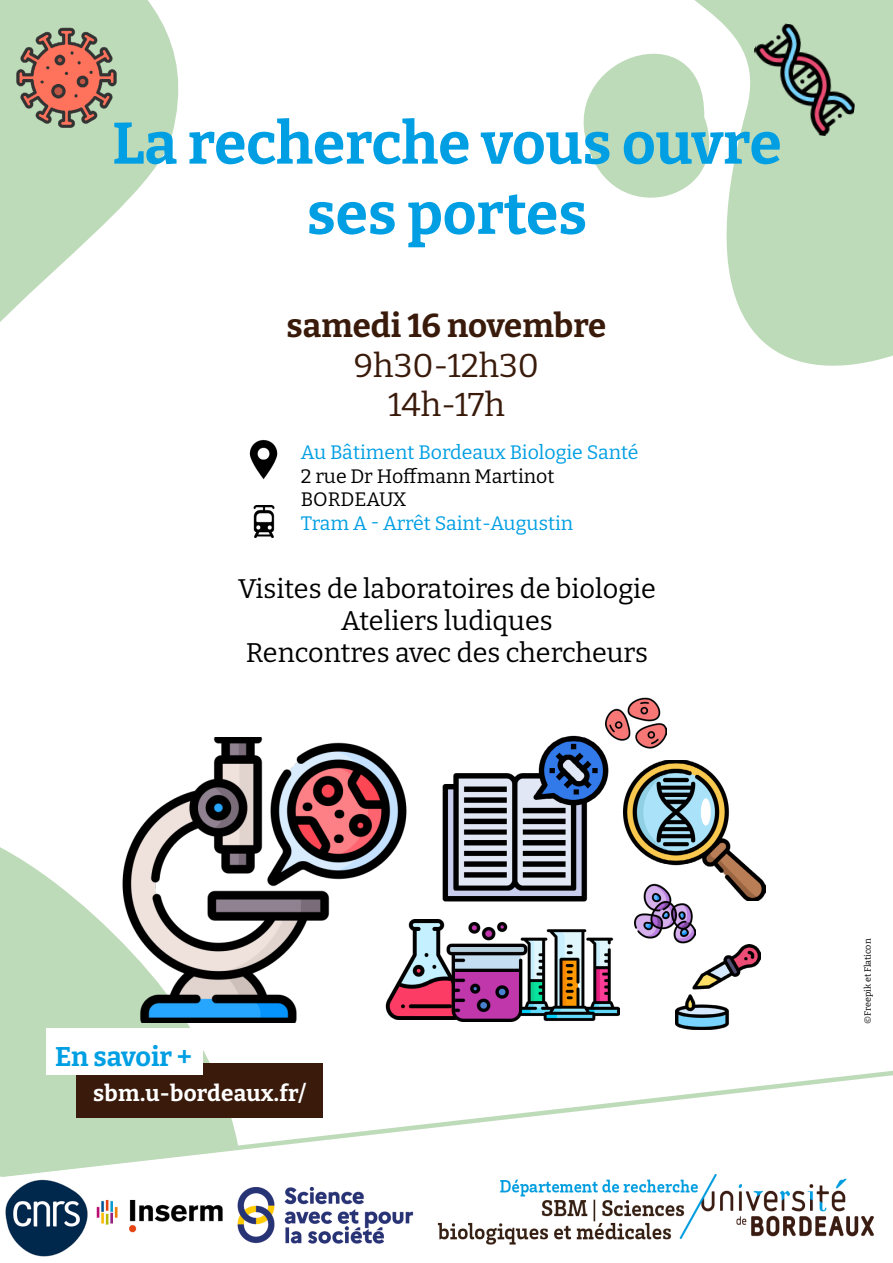
<style>
.page{position:relative;width:893px;height:1263px;background:#fff}
.page>*{position:absolute;margin:0;border:0;box-sizing:border-box;transform-origin:0 0}
.t1{font:700 58.5px/70.2px "Bitter";color:#009fe3;text-align:center}
.t2{font:33px/39.6px "Bitter";color:#3a1b0b;text-align:center}
.t3{font:700 33px "Bitter";color:#3a1b0b}
.t4{font:27px/32.4px "Bitter";color:#000;text-align:center}
.t5{font:700 27px "Bitter";letter-spacing:-.005em;color:#009fe3}
.t6{font:700 22.5px "Bitter";letter-spacing:.01em;color:#fff}
.t7{font:19.5px "Bitter";color:#009fe3}
.t8{font:19.5px/23.4px "Bitter";color:#000}
.t9{font:9px "Bitter";color:#000}
</style>
<div class="page">
<svg style="left:0;top:847px;width:210px;height:216px;fill:#bedbb9"></svg>
<svg style="left:694px;top:0;width:199px;height:366px;fill:#bedbb9"></svg>
<svg style="left:583px;top:5px;width:152px;height:227px"></svg>
<svg style="left:0;top:0;width:179px;height:322px;fill:#bedbb9"></svg>
<img style="left:17px;top:26px;width:99px;height:102px">
<img style="left:745px;top:20px;width:119px;height:119px">
<img style="left:606px;top:697px;width:61px;height:52px">
<img style="left:409px;top:920px;width:35px;height:99px">
<img style="left:119px;top:738px;width:290px;height:285px">
<img style="left:442px;top:733px;width:168px;height:169px">
<img style="left:444px;top:922px;width:76px;height:100px">
<img style="left:520px;top:929px;width:99px;height:92px">
<img style="left:675px;top:944px;width:85px;height:85px">
<img style="left:623px;top:760px;width:142px;height:140px">
<img style="left:635px;top:883px;width:61px;height:61px">
<img style="left:253px;top:506px;width:22px;height:31px">
<img style="left:249px;top:440px;width:29px;height:40px">
<div style="left:47px;top:1028px;width:155px;height:47px;background:#fff"></div>
<img style="left:437px;top:1180px;width:437px;height:65px">
<img style="left:237px;top:1186px;width:177px;height:58px">
<svg style="left:0;top:1063px;width:893px;height:117px"></svg>
<img style="left:97px;top:1199px;width:126px;height:34px">
<img style="left:5px;top:1180px;width:83px;height:77px">
<h1 class="t1" style="left:112px;top:107px;width:671px">La recherche vous ouvre ses portes</h1>
<p class="t3" style="left:287px;top:305px;width:321px">samedi 16 novembre</p>
<p class="t2" style="left:354px;top:345px;width:187px">9h30-12h30<br>14h-17h</p>
<p class="t7" style="left:301px;top:440px;width:339px">Au Bâtiment Bordeaux Biologie Santé</p>
<p class="t8" style="left:301px;top:464px;width:255px">2 rue Dr Hoffmann Martinot<br>BORDEAUX</p>
<p class="t7" style="left:301px;top:510px;width:274px">Tram A - Arrêt Saint-Augustin</p>
<p class="t4" style="left:238px;top:571px;width:419px">Visites de laboratoires de biologie<br>Ateliers ludiques<br>Rencontres avec des chercheurs</p>
<p class="t5" style="left:55px;top:1040px;width:138px">En savoir +</p>
<p class="t6" style="left:93px;top:1079px;width:214px">sbm.u-bordeaux.fr/</p>
<p class="t9" style="left:862px;top:1024px;width:87px;rotate:-90deg">©Freepik et Flaticon</p>
</div>
